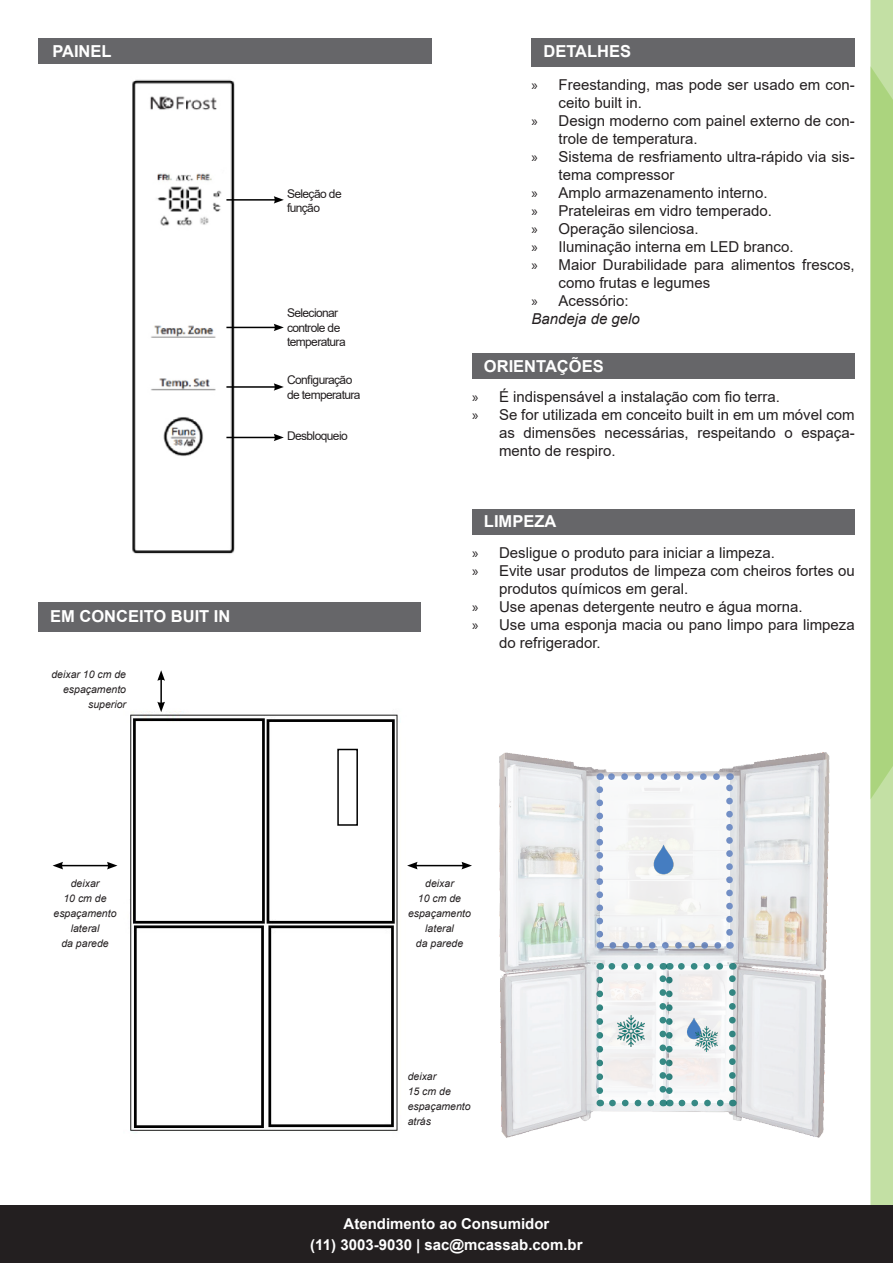
<style>
.page{position:relative;width:893px;height:1263px;background:#fff}
.page>*{position:absolute;margin:0;border:0;box-sizing:border-box;transform-origin:0 0}
.t1{font:700 16.5px "Arial";color:#fff}
.t2{font:15px/18px "Arial";color:#231f20}
.t3{font:700 15px "Arial";color:#fff}
.t4{font:italic 15px "Arial";color:#231f20}
.t5{font:12px "Arial";letter-spacing:-.05em;color:#231f20}
.t6{font:italic 10.5px "Arial";color:#231f20}
.s1{font-family:"Myriad Pro"}
</style>
<div class="page">
<svg style="left:870px;top:0;width:23px;height:1205px"></svg>
<div style="left:0;top:1205px;width:893px;height:58px;background:#231f20"></div>
<div style="left:472px;top:508px;width:383px;height:26px;background:#666669"></div>
<div style="left:38px;top:603px;width:383px;height:29px;background:#666669"></div>
<div style="left:472px;top:353px;width:383px;height:26px;background:#666669"></div>
<div style="left:38px;top:38px;width:394px;height:26px;background:#666669"></div>
<img style="left:132px;top:79px;width:105px;height:475px">
<hr style="left:226px;top:199px;width:50px;height:2px;background:#000">
<svg style="left:274px;top:196px;width:10px;height:8px"></svg>
<hr style="left:226px;top:327px;width:50px;height:1px;background:#000">
<svg style="left:274px;top:324px;width:10px;height:7px"></svg>
<hr style="left:226px;top:386px;width:50px;height:2px;background:#000">
<svg style="left:274px;top:383px;width:10px;height:8px"></svg>
<hr style="left:226px;top:437px;width:50px;height:1px;background:#000">
<svg style="left:274px;top:434px;width:10px;height:7px"></svg>
<div style="left:531px;top:38px;width:324px;height:28px;background:#666669"></div>
<img style="left:499px;top:752px;width:331px;height:386px">
<div style="left:600px;top:777px;width:129px;height:168px;background:#f6f6f6"></div>
<svg style="left:613px;top:942px;width:110px;height:7px"></svg>
<svg style="left:596px;top:790px;width:7px;height:159px"></svg>
<svg style="left:726px;top:773px;width:7px;height:159px"></svg>
<svg style="left:600px;top:773px;width:116px;height:7px"></svg>
<img style="left:648px;top:841px;width:34px;height:34px">
<svg style="left:596px;top:963px;width:140px;height:143px"></svg>
<img style="left:618px;top:1016px;width:27px;height:31px">
<img style="left:681px;top:1015px;width:26px;height:28px">
<img style="left:696px;top:1026px;width:22px;height:25px">
<img style="left:62px;top:701px;width:378px;height:432px">
<hr style="left:61px;top:865px;width:48px;height:1px;background:#000">
<svg style="left:53px;top:862px;width:10px;height:7px"></svg>
<svg style="left:107px;top:862px;width:10px;height:7px"></svg>
<hr style="left:160px;top:678px;width:2px;height:26px;background:#000">
<svg style="left:157px;top:670px;width:8px;height:11px"></svg>
<svg style="left:157px;top:702px;width:8px;height:10px"></svg>
<hr style="left:415px;top:865px;width:49px;height:1px;background:#000">
<svg style="left:407px;top:862px;width:11px;height:7px"></svg>
<svg style="left:461px;top:862px;width:11px;height:7px"></svg>
<div style="left:337px;top:749px;width:21px;height:77px;border:2px solid #000"></div>
<p class="t1" style="left:52px;top:39px;width:61px">PAINEL</p>
<p class="t5" style="left:287px;top:185px;width:56px">Seleção de</p>
<p class="t5" style="left:287px;top:200px;width:35px">função</p>
<p class="t5" style="left:287px;top:305px;width:53px">Selecionar</p>
<p class="t5" style="left:287px;top:319px;width:55px">controle de</p>
<p class="t5" style="left:287px;top:334px;width:60px">temperatura</p>
<p class="t5" style="left:287px;top:371px;width:67px">Configuração</p>
<p class="t5" style="left:287px;top:386px;width:75px">de temperatura</p>
<p class="t5" style="left:287px;top:428px;width:62px">Desbloqueio</p>
<p class="t1" style="left:50px;top:605px;width:182px">EM CONCEITO BUIT IN</p>
<p class="t6" style="left:51px;top:668px;width:76px">deixar 10 cm de</p>
<p class="t6" style="left:63px;top:683px;width:65px">espaçamento</p>
<p class="t6" style="left:88px;top:698px;width:39px">superior</p>
<p class="t1" style="left:543px;top:40px;width:89px">DETALHES</p>
<p class="t2" style="left:558px;top:75px;width:298px;text-indent:-27px"><span class="s1">»</span> Freestanding, mas pode ser usado em con&shy;ceito built in.</p>
<p class="t2" style="left:558px;top:111px;width:298px;text-indent:-27px"><span class="s1">»</span> Design moderno com painel externo de con&shy;trole de temperatura.</p>
<p class="t2" style="left:558px;top:147px;width:298px;text-indent:-27px"><span class="s1">»</span> Sistema de resfriamento ultra-rápido via sis&shy;tema compressor</p>
<p class="t2" style="left:531px;top:183px;width:238px"><span class="s1">»</span> Amplo armazenamento interno.</p>
<p class="t2" style="left:531px;top:201px;width:242px"><span class="s1">»</span> Prateleiras em vidro temperado.</p>
<p class="t2" style="left:531px;top:219px;width:169px"><span class="s1">»</span> Operação silenciosa.</p>
<p class="t2" style="left:531px;top:237px;width:264px"><span class="s1">»</span> Iluminação interna em LED branco.</p>
<p class="t2" style="left:558px;top:255px;width:298px;text-indent:-27px"><span class="s1">»</span> Maior Durabilidade para alimentos frescos, como frutas e legumes</p>
<p class="t2" style="left:531px;top:291px;width:99px"><span class="s1">»</span> Acessório:</p>
<p class="t4" style="left:531px;top:309px;width:110px">Bandeja de gelo</p>
<p class="t1" style="left:484px;top:354px;width:121px">ORIENTAÇÕES</p>
<p class="t2" style="left:472px;top:388px;width:309px"><span class="s1">»</span> É indispensável a instalação com fio terra.</p>
<p class="t2" style="left:499px;top:406px;width:357px;text-align:justify;text-indent:-27px"><span class="s1">»</span> Se for utilizada em conceito built in em um móvel com as dimensões necessárias, respeitando o espaça&shy;mento de respiro.</p>
<p class="t1" style="left:484px;top:510px;width:74px">LIMPEZA</p>
<p class="t2" style="left:472px;top:543px;width:304px"><span class="s1">»</span> Desligue o produto para iniciar a limpeza.</p>
<p class="t2" style="left:499px;top:561px;width:357px;text-indent:-27px"><span class="s1">»</span> Evite usar produtos de limpeza com cheiros fortes ou produtos químicos em geral.</p>
<p class="t2" style="left:472px;top:597px;width:332px"><span class="s1">»</span> Use apenas detergente neutro e água morna.</p>
<p class="t2" style="left:499px;top:615px;width:357px;text-indent:-27px"><span class="s1">»</span> Use uma esponja macia ou pano limpo para limpeza do refrigerador.</p>
<p class="t6" style="left:71px;top:876px;width:30px">deixar</p>
<p class="t6" style="left:63px;top:891px;width:45px">10 cm de</p>
<p class="t6" style="left:54px;top:906px;width:65px">espaçamento</p>
<p class="t6" style="left:71px;top:921px;width:30px">lateral</p>
<p class="t6" style="left:61px;top:936px;width:49px">da parede</p>
<p class="t6" style="left:425px;top:876px;width:30px">deixar</p>
<p class="t6" style="left:418px;top:891px;width:45px">10 cm de</p>
<p class="t6" style="left:408px;top:906px;width:65px">espaçamento</p>
<p class="t6" style="left:425px;top:921px;width:30px">lateral</p>
<p class="t6" style="left:416px;top:936px;width:49px">da parede</p>
<p class="t6" style="left:408px;top:1069px;width:30px">deixar</p>
<p class="t6" style="left:408px;top:1084px;width:45px">15 cm de</p>
<p class="t6" style="left:408px;top:1099px;width:65px">espaçamento</p>
<p class="t6" style="left:408px;top:1114px;width:25px">atrás</p>
<p class="t3" style="left:344px;top:1213px;width:207px">Atendimento ao Consumidor</p>
<p class="t3" style="left:310px;top:1234px;width:274px">(11) 3003-9030 | sac@mcassab.com.br</p>
</div>
